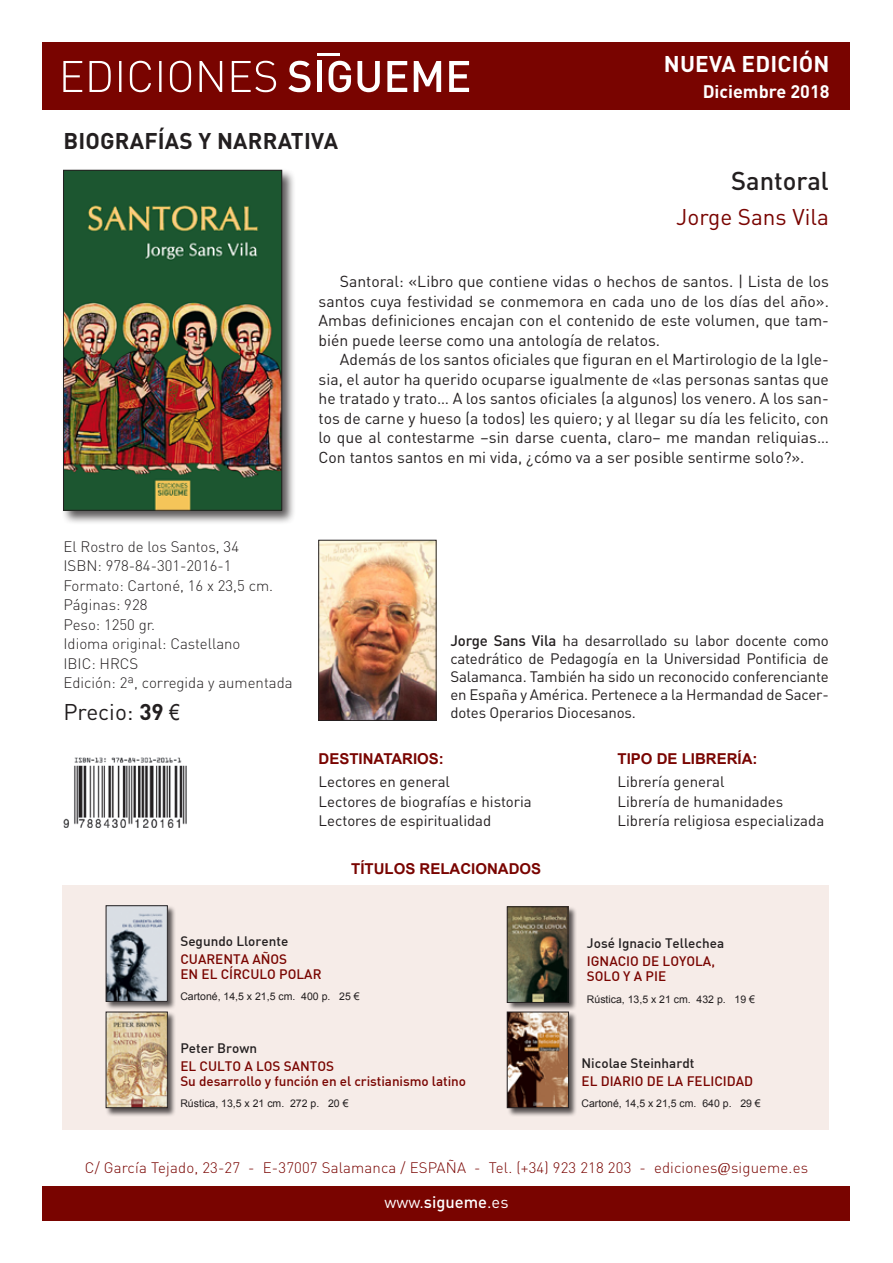
<style>
.page{position:relative;width:893px;height:1263px;background:#fff}
.page>*{position:absolute;margin:0;border:0;box-sizing:border-box;transform-origin:0 0}
.t1{font:500 25.5px "DIN Pro";color:#231f20}
.t2{font:700 22.5px "DIN Pro";letter-spacing:.01em;color:#231f20}
.t3{font:22.5px "DIN Pro";color:#790400}
.t4{font:700 22.5px "DIN Pro";letter-spacing:.01em;color:#fff}
.t5{font:22.5px "DIN Pro";color:#231f20}
.t6{font:700 18px "DIN Pro";color:#fff}
.t7{font:16.5px "DIN Pro";color:#fff}
.t8{font:15.75px/19.5px "DIN Pro";color:#231f20;text-align:justify}
.t9{font:15px/18px "DIN Pro";color:#231f20}
.t10{font:300 15px/19.5px "DIN Pro";color:#231f20}
.t11{font:300 15px "DIN Pro";letter-spacing:.01em;color:#790400}
.t12{font:700 15px "Arial";color:#790400}
.t13{font:500 13.5px/15px "DIN";color:#790400}
.t14{font:500 13.5px "DIN";color:#231f20}
.t15{font:10.5px "Arial";color:#231f20}
.s1{font-weight:700}
.s2{font-family:"Arial Narrow"}
.s3{font-weight:500}
.s4{font-family:"Sakkal Majalla";font-weight:400;font-size:19.5px}
</style>
<div class="page">
<div style="left:43px;top:1186px;width:807px;height:34px;background:#790400"></div>
<div style="left:43px;top:43px;width:807px;height:67px;background:#790400"></div>
<hr style="left:317px;top:53px;width:23px;height:3px;background:#fff">
<svg style="left:288px;top:61px;width:23px;height:31px"></svg>
<div style="left:317px;top:61px;width:5px;height:31px;background:#fff"></div>
<svg style="left:329px;top:61px;width:22px;height:31px"></svg>
<svg style="left:357px;top:61px;width:23px;height:31px"></svg>
<svg style="left:387px;top:61px;width:20px;height:31px"></svg>
<svg style="left:414px;top:61px;width:27px;height:31px"></svg>
<svg style="left:449px;top:61px;width:20px;height:31px"></svg>
<svg style="left:63px;top:61px;width:213px;height:31px"></svg>
<div style="left:61px;top:168px;width:235px;height:356px;background:#231f20;opacity:.75"></div>
<img style="left:65px;top:172px;width:215px;height:336px">
<div style="left:63px;top:170px;width:219px;height:340px;border:1px solid #231f20"></div>
<img style="left:321px;top:542px;width:113px;height:176px">
<div style="left:319px;top:540px;width:117px;height:180px;border:1px solid #231f20"></div>
<div style="left:63px;top:885px;width:766px;height:245px;background:#f6ece8"></div>
<div style="left:507px;top:1011px;width:70px;height:106px;background:#231f20;opacity:.75"></div>
<img style="left:509px;top:1014px;width:58px;height:92px">
<div style="left:507px;top:1012px;width:62px;height:96px;border:1px solid #231f20"></div>
<div style="left:106px;top:1011px;width:70px;height:106px;background:#231f20;opacity:.75"></div>
<img style="left:108px;top:1014px;width:57px;height:92px">
<img style="left:63px;top:757px;width:124px;height:71px">
<div style="left:106px;top:905px;width:70px;height:105px;background:#231f20;opacity:.75"></div>
<img style="left:108px;top:908px;width:57px;height:91px">
<div style="left:507px;top:906px;width:70px;height:105px;background:#231f20;opacity:.75"></div>
<img style="left:509px;top:909px;width:57px;height:91px">
<div style="left:507px;top:907px;width:61px;height:95px;border:1px solid #231f20"></div>
<h2 class="t4" style="left:664px;top:49px;width:167px">NUEVA EDICIÓN</h2>
<h2 class="t2" style="left:63px;top:126px;width:276px">BIOGRAFÍAS Y NARRATIVA</h2>
<p class="t6" style="left:703px;top:80px;width:128px">Diciembre 2018</p>
<h1 class="t1" style="left:731px;top:163px;width:99px">Santoral</h1>
<h2 class="t3" style="left:676px;top:202px;width:154px">Jorge Sans Vila</h2>
<p class="t8" style="left:319px;top:271px;width:512px;text-indent:21px">Santoral: «Libro que contiene vidas o hechos de santos. | Lista de los santos cuya festividad se conmemora en cada uno de los días del año».<br>Ambas definiciones encajan con el contenido de este volumen, que tam&shy;bién puede leerse como una antología de relatos.</p>
<p class="t8" style="left:319px;top:349px;width:512px;text-indent:21px">Además de los santos oficiales que figuran en el Martirologio de la Igle&shy;sia, el autor ha querido ocuparse igualmente de «las personas santas que he tratado y trato… A los santos oficiales (a algunos) los venero. A los san&shy;tos de carne y hueso (a todos) les quiero; y al llegar su día les felicito, con lo que al contestarme –sin darse cuenta, claro– me mandan reliquias… Con tantos santos en mi vida, ¿cómo va a ser posible sentirme solo?».</p>
<p class="t10" style="left:63px;top:536px;width:231px">El Rostro de los Santos, 34<br>ISBN: 978-84-301-2016-1<br>Formato: Cartoné, 16 x 23,5 cm.<br>Páginas: 928<br>Peso: 1250 gr.<br>Idioma original: Castellano<br>IBIC: HRCS<br>Edición: 2ª, corregida y aumentada</p>
<h2 class="t5" style="left:63px;top:697px;width:118px">Precio: <span class="s1">39</span> <span class="s2">€</span></h2>
<p class="t9" style="left:450px;top:630px;width:380px;text-align:justify"><span class="s3">Jorge Sans Vila</span> ha desarrollado su labor docente como catedrático de Pedagogía en la Universidad Pontificia de Salamanca. También ha sido un reconocido conferenciante en España y América. Pertenece a la Hermandad de Sacer&shy;dotes Operarios Diocesanos.</p>
<p class="t12" style="left:319px;top:748px;width:127px">DESTINATARIOS:</p>
<p class="t9" style="left:319px;top:772px;width:215px;line-height:19.5px">Lectores en general<br>Lectores de biografías e historia<br>Lectores de espiritualidad</p>
<p class="t12" style="left:351px;top:859px;width:192px">TÍTULOS RELACIONADOS</p>
<p class="t12" style="left:618px;top:748px;width:142px">TIPO DE LIBRERÍA:</p>
<p class="t9" style="left:618px;top:772px;width:208px;line-height:19.5px">Librería general<br>Librería de humanidades<br>Librería religiosa especializada</p>
<p class="t14" style="left:180px;top:933px;width:109px">Segundo Llorente</p>
<p class="t13" style="left:180px;top:951px;width:143px">CUARENTA AÑOS<br>EN EL CÍRCULO POLAR</p>
<p class="t15" style="left:180px;top:990px;width:181px">Cartoné, 14,5 x 21,5 cm. 400 p. 25 €</p>
<p class="t14" style="left:180px;top:1039px;width:78px">Peter Brown</p>
<p class="t13" style="left:180px;top:1058px;width:287px">EL CULTO A LOS SANTOS<br>Su desarrollo y función en el cristianismo latino</p>
<p class="t15" style="left:180px;top:1096px;width:170px">Rústica, 13,5 x 21 cm. 272 p. 20 €</p>
<p class="t14" style="left:587px;top:935px;width:139px">José Ignacio Tellechea</p>
<p class="t13" style="left:587px;top:953px;width:130px">IGNACIO DE LOYOLA,<br>SOLO Y A PIE</p>
<p class="t15" style="left:587px;top:992px;width:170px">Rústica, 13,5 x 21 cm. 432 p. 19 €</p>
<p class="t14" style="left:582px;top:1054px;width:114px">Nicolae Steinhardt</p>
<p class="t13" style="left:582px;top:1073px;width:173px">EL DIARIO DE LA FELICIDAD</p>
<p class="t15" style="left:582px;top:1096px;width:181px">Cartoné, 14,5 x 21,5 cm. 640 p. 29 €</p>
<p class="t11" style="left:85px;top:1157px;width:725px">C/ García Tejado, 23-27 - E-37007 Salamanca / ESPAÑA - Tel. (+34) 923 218 203 - ediciones<span class="s4">@</span>sigueme.es</p>
<p class="t7" style="left:384px;top:1191px;width:126px">www.<span class="s3">sigueme</span>.es</p>
</div>
